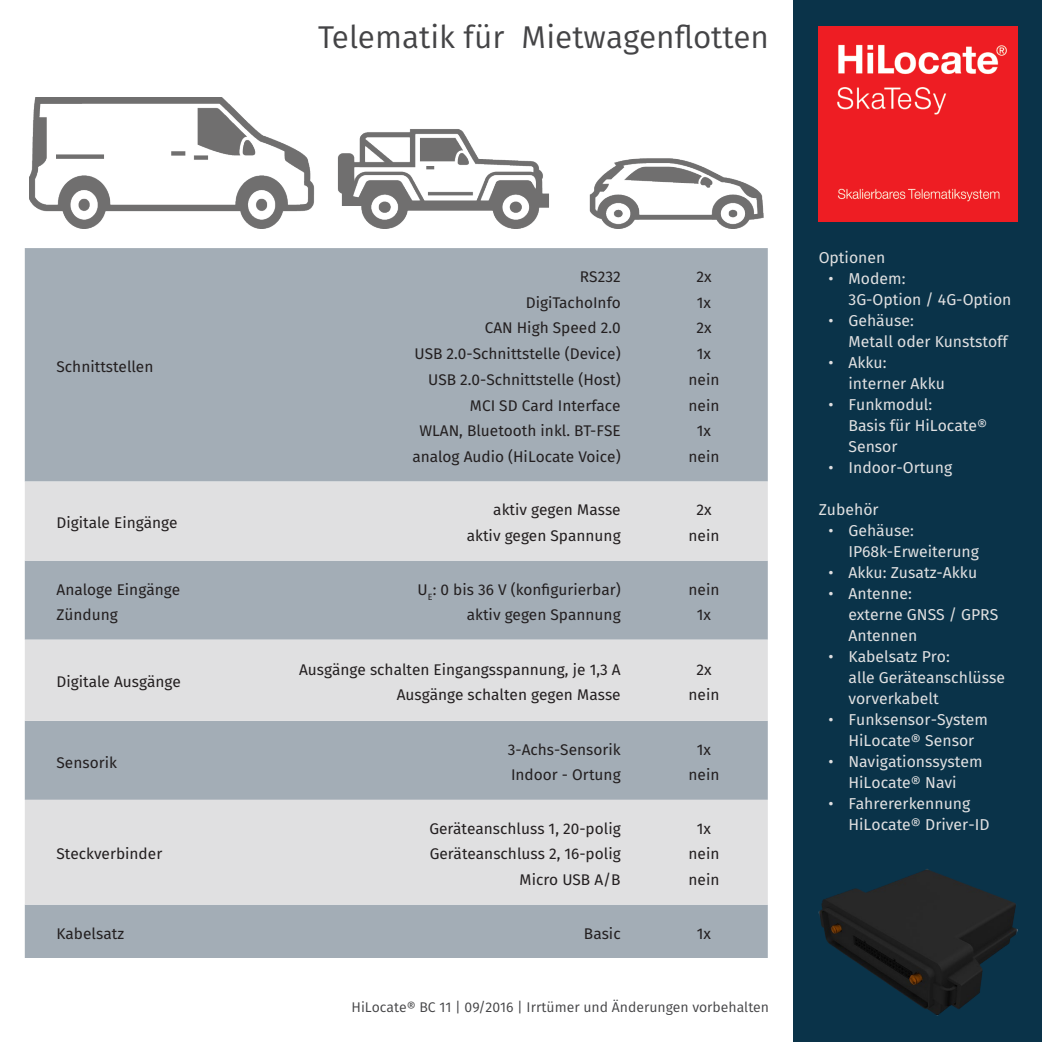
<style>
.page{position:relative;width:1042px;height:1042px;background:#fff}
.page>*{position:absolute;margin:0;border:0;box-sizing:border-box;transform-origin:0 0}
.t1{font:31.5px "Fira Sans";color:#444446}
.t2{font:15.75px/21px "Fira Sans";color:#e0e0e1}
.t3{font:15.4px "Fira Sans";color:#231f20}
.t4{font:14px "Fira Sans";color:#444446}
</style>
<div class="page">
<div style="left:25px;top:248px;width:743px;height:710px;background:#a3adb6"></div>
<div style="left:25px;top:481px;width:743px;height:80px;background:#e0e0e1"></div>
<svg style="left:25px;top:640px;width:743px;height:264px;background:#cdd0d4"></svg>
<div style="left:794px;top:0;width:248px;height:1042px;background:#0a3349"></div>
<img style="left:819px;top:26px;width:198px;height:196px">
<img style="left:30px;top:98px;width:734px;height:130px">
<img style="left:819px;top:869px;width:198px;height:147px">
<p class="t1" style="left:318px;top:14px;width:452px">Telematik für Mietwagenflotten</p>
<p class="t3" style="left:57px;top:355px;width:98px">Schnittstellen</p>
<p class="t3" style="left:57px;top:511px;width:123px">Digitale Eingänge</p>
<p class="t3" style="left:57px;top:577px;width:125px">Analoge Eingänge</p>
<p class="t3" style="left:57px;top:603px;width:63px">Zündung</p>
<p class="t3" style="left:57px;top:670px;width:126px">Digitale Ausgänge</p>
<p class="t3" style="left:57px;top:750px;width:62px">Sensorik</p>
<p class="t3" style="left:57px;top:842px;width:107px">Steckverbinder</p>
<p class="t3" style="left:580px;top:265px;width:42px">RS232</p>
<p class="t3" style="left:526px;top:291px;width:96px">DigiTachoInfo</p>
<p class="t3" style="left:485px;top:316px;width:137px">CAN High Speed 2.0</p>
<p class="t3" style="left:414px;top:342px;width:208px">USB 2.0-Schnittstelle (Device)</p>
<p class="t3" style="left:428px;top:368px;width:194px">USB 2.0-Schnittstelle (Host)</p>
<p class="t3" style="left:470px;top:394px;width:152px">MCI SD Card Interface</p>
<p class="t3" style="left:419px;top:419px;width:203px">WLAN, Bluetooth inkl. BT-FSE</p>
<p class="t3" style="left:412px;top:445px;width:210px">analog Audio (HiLocate Voice)</p>
<p class="t3" style="left:493px;top:498px;width:129px">aktiv gegen Masse</p>
<p class="t3" style="left:467px;top:524px;width:155px">aktiv gegen Spannung</p>
<p class="t3" style="left:418px;top:577px;width:205px">U<sub>E</sub>: 0 bis 36 V (konfigurierbar)</p>
<p class="t3" style="left:467px;top:603px;width:155px">aktiv gegen Spannung</p>
<p class="t3" style="left:299px;top:657px;width:323px">Ausgänge schalten Eingangsspannung, je 1,3 A</p>
<p class="t3" style="left:397px;top:683px;width:225px">Ausgänge schalten gegen Masse</p>
<p class="t3" style="left:508px;top:737px;width:114px">3-Achs-Sensorik</p>
<p class="t3" style="left:511px;top:763px;width:111px">Indoor - Ortung</p>
<p class="t3" style="left:429px;top:817px;width:193px">Geräteanschluss 1, 20-polig</p>
<p class="t3" style="left:430px;top:842px;width:192px">Geräteanschluss 2, 16-polig</p>
<p class="t3" style="left:519px;top:868px;width:103px">Micro USB A/B</p>
<p class="t3" style="left:696px;top:265px;width:17px">2x</p>
<p class="t3" style="left:697px;top:291px;width:16px">1x</p>
<p class="t3" style="left:696px;top:316px;width:17px">2x</p>
<p class="t3" style="left:697px;top:342px;width:16px">1x</p>
<p class="t3" style="left:688px;top:368px;width:32px">nein</p>
<p class="t3" style="left:688px;top:394px;width:32px">nein</p>
<p class="t3" style="left:697px;top:419px;width:16px">1x</p>
<p class="t3" style="left:688px;top:445px;width:32px">nein</p>
<p class="t3" style="left:696px;top:498px;width:17px">2x</p>
<p class="t3" style="left:688px;top:524px;width:32px">nein</p>
<p class="t3" style="left:688px;top:577px;width:32px">nein</p>
<p class="t3" style="left:697px;top:603px;width:16px">1x</p>
<p class="t3" style="left:696px;top:657px;width:17px">2x</p>
<p class="t3" style="left:688px;top:683px;width:32px">nein</p>
<p class="t3" style="left:697px;top:737px;width:16px">1x</p>
<p class="t3" style="left:688px;top:763px;width:32px">nein</p>
<p class="t3" style="left:697px;top:817px;width:16px">1x</p>
<p class="t3" style="left:688px;top:842px;width:32px">nein</p>
<p class="t3" style="left:688px;top:868px;width:32px">nein</p>
<p class="t3" style="left:57px;top:921px;width:69px">Kabelsatz</p>
<p class="t3" style="left:584px;top:921px;width:38px">Basic</p>
<p class="t3" style="left:697px;top:921px;width:16px">1x</p>
<p class="t4" style="left:351px;top:997px;width:419px">HiLocate® BC 11 | 09/2016 | Irrtümer und Änderungen vorbehalten</p>
<p class="t2" style="left:819px;top:246px;width:68px">Optionen</p>
<p class="t2" style="left:848px;top:267px;width:164px;text-indent:-20px">• Modem:<br>3G-Option / 4G-Option</p>
<p class="t2" style="left:848px;top:309px;width:161px;text-indent:-20px">• Gehäuse:<br>Metall oder Kunststoff</p>
<p class="t2" style="left:848px;top:351px;width:98px;text-indent:-20px">• Akku: interner Akku</p>
<p class="t2" style="left:848px;top:393px;width:140px;text-indent:-20px">• Funkmodul:<br>Basis für HiLocate®<br>Sensor</p>
<p class="t2" style="left:828px;top:456px;width:125px">• Indoor-Ortung</p>
<p class="t2" style="left:819px;top:498px;width:61px">Zubehör</p>
<p class="t2" style="left:848px;top:519px;width:132px;text-indent:-20px">• Gehäuse:<br>IP68k-Erweiterung</p>
<p class="t2" style="left:828px;top:561px;width:150px">• Akku: Zusatz-Akku</p>
<p class="t2" style="left:848px;top:582px;width:151px;text-indent:-20px">• Antenne:<br>externe GNSS / GPRS<br>Antennen</p>
<p class="t2" style="left:848px;top:645px;width:158px;text-indent:-20px">• Kabelsatz Pro:<br>alle Geräteanschlüsse vorverkabelt</p>
<p class="t2" style="left:828px;top:708px;width:161px;text-align:center">• Funksensor-System<br>HiLocate® Sensor</p>
<p class="t2" style="left:828px;top:750px;width:155px;text-align:center">• Navigationssystem<br>HiLocate® Navi</p>
<p class="t2" style="left:848px;top:792px;width:143px;text-indent:-20px">• Fahrererkennung<br>HiLocate® Driver-ID</p>
</div>
